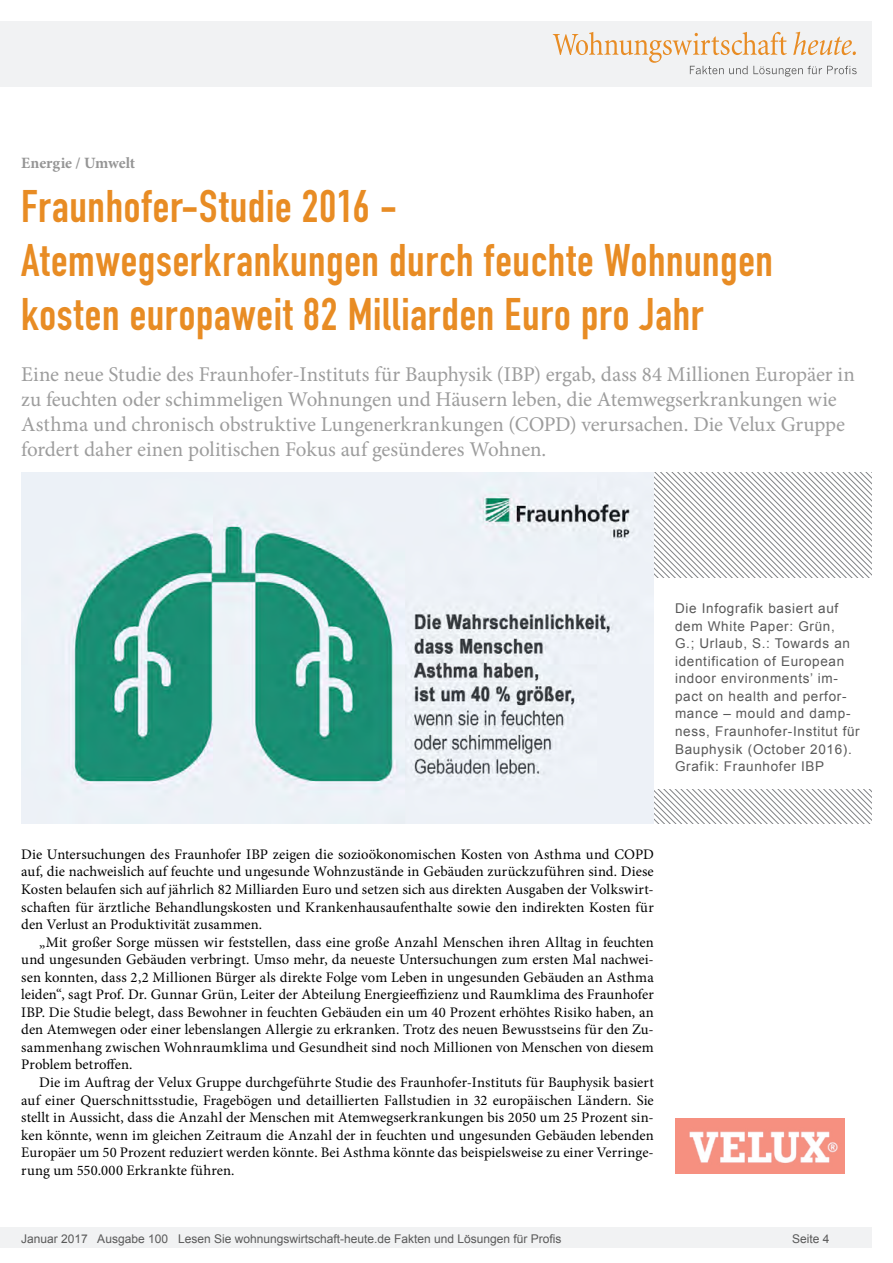
<style>
.page{position:relative;width:893px;height:1263px;background:#fff}
.page>*{position:absolute;margin:0;border:0;box-sizing:border-box;transform-origin:0 0}
.Überschrift_Groß{font:45px/54px "DIN Engschrift";letter-spacing:.015em;color:#e88c24}
.Anlesetext{font:21px/25.2px "Minion Pro";letter-spacing:-.005em;color:#9d9d9d}
.Kategorie{font:700 15.75px "Minion Pro";letter-spacing:-.005em;color:#959595}
.Fliesstext{font:14.7px/17.5px "Minion Pro";letter-spacing:.005em;color:#000;text-align:justify}
.Fließtext_erste_Zeil{font:14.7px/17.5px "Minion Pro";letter-spacing:.005em;color:#000;text-align:justify}
.Bildunterschrift{font:13.5px/17.5px "Arial";letter-spacing:.05em;color:#595959}
.t1{font:12px "Arial";color:#595959}
</style>
<div class="page">
<div style="left:0;top:1227px;width:872px;height:20px;background:#f1f2f3"></div>
<div style="left:0;top:21px;width:872px;height:66px;background:#f1f2f3"></div>
<svg style="left:553px;top:32px;width:304px;height:45px"></svg>
<svg style="left:654px;top:473px;width:218px;height:88px"></svg>
<svg style="left:654px;top:561px;width:218px;height:263px"></svg>
<div style="left:654px;top:578px;width:237px;height:211px;background:#fff"></div>
<img style="left:21px;top:473px;width:633px;height:351px">
<img style="left:675px;top:1118px;width:169px;height:55px">
<p class="Kategorie" style="left:21px;top:152px;width:115px">Energie / Umwelt</p>
<p class="Überschrift_Groß" style="left:21px;top:180px;width:753px">Fraunhofer-Studie 2016 -<br>Atemwegserkrankungen durch feuchte Wohnungen kosten europaweit 82 Milliarden Euro pro Jahr</p>
<p class="Anlesetext" style="left:21px;top:361px;width:835px">Eine neue Studie des Fraunhofer-Instituts für Bauphysik (IBP) ergab, dass 84 Millionen Europäer in zu feuchten oder schimmeligen Wohnungen und Häusern leben, die Atemwegserkrankungen wie Asthma und chronisch obstruktive Lungenerkrankungen (COPD) verursachen. Die Velux Gruppe fordert daher einen politischen Fokus auf gesünderes Wohnen.</p>
<p class="Bildunterschrift" style="left:675px;top:600px;width:186px">Die Infografik basiert auf dem White Paper: Grün,<br>G.; Urlaub, S.: Towards an identification of European indoor environments’ im&shy;pact on health and perfor&shy;mance – mould and damp&shy;ness, Fraunhofer-Institut für<br>Bauphysik (October 2016).<br>Grafik: Fraunhofer IBP</p>
<p class="Fließtext_erste_Zeil" style="left:21px;top:845px;width:634px">Die Untersuchungen des Fraunhofer IBP zeigen die sozioökonomischen Kosten von Asthma und COPD auf, die nachweislich auf feuchte und ungesunde Wohnzustände in Gebäuden zurückzuführen sind. Diese Kosten belaufen sich auf jährlich 82 Milliarden Euro und setzen sich aus direkten Ausgaben der Volkswirt&shy;schaften für ärztliche Behandlungskosten und Krankenhausaufenthalte sowie den indirekten Kosten für den Verlust an Produktivität zusammen.</p>
<p class="Fliesstext" style="left:21px;top:933px;width:634px;text-indent:18px">„Mit großer Sorge müssen wir feststellen, dass eine große Anzahl Menschen ihren Alltag in feuchten und ungesunden Gebäuden verbringt. Umso mehr, da neueste Untersuchungen zum ersten Mal nachwei&shy;sen konnten, dass 2,2 Millionen Bürger als direkte Folge vom Leben in ungesunden Gebäuden an Asthma leiden“, sagt Prof. Dr. Gunnar Grün, Leiter der Abteilung Energieeffizienz und Raumklima des Fraunhofer IBP. Die Studie belegt, dass Bewohner in feuchten Gebäuden ein um 40 Prozent erhöhtes Risiko haben, an den Atemwegen oder einer lebenslangen Allergie zu erkranken. Trotz des neuen Bewusstseins für den Zu&shy;sammenhang zwischen Wohnraumklima und Gesundheit sind noch Millionen von Menschen von diesem Problem betroffen.</p>
<p class="Fliesstext" style="left:21px;top:1074px;width:634px;text-indent:18px">Die im Auftrag der Velux Gruppe durchgeführte Studie des Fraunhofer-Instituts für Bauphysik basiert auf einer Querschnittsstudie, Fragebögen und detaillierten Fallstudien in 32 europäischen Ländern. Sie stellt in Aussicht, dass die Anzahl der Menschen mit Atemwegserkrankungen bis 2050 um 25 Prozent sin&shy;ken könnte, wenn im gleichen Zeitraum die Anzahl der in feuchten und ungesunden Gebäuden lebenden Europäer um 50 Prozent reduziert werden könnte. Bei Asthma könnte das beispielsweise zu einer Verringe&shy;rung um 550.000 Erkrankte führen.</p>
<p class="t1" style="left:21px;top:1230px;width:542px">Januar 2017 Ausgabe 100 Lesen Sie wohnungswirtschaft-heute.de Fakten und Lösungen für Profis</p>
<p class="t1" style="left:792px;top:1231px;width:39px">Seite 4</p>
</div>
